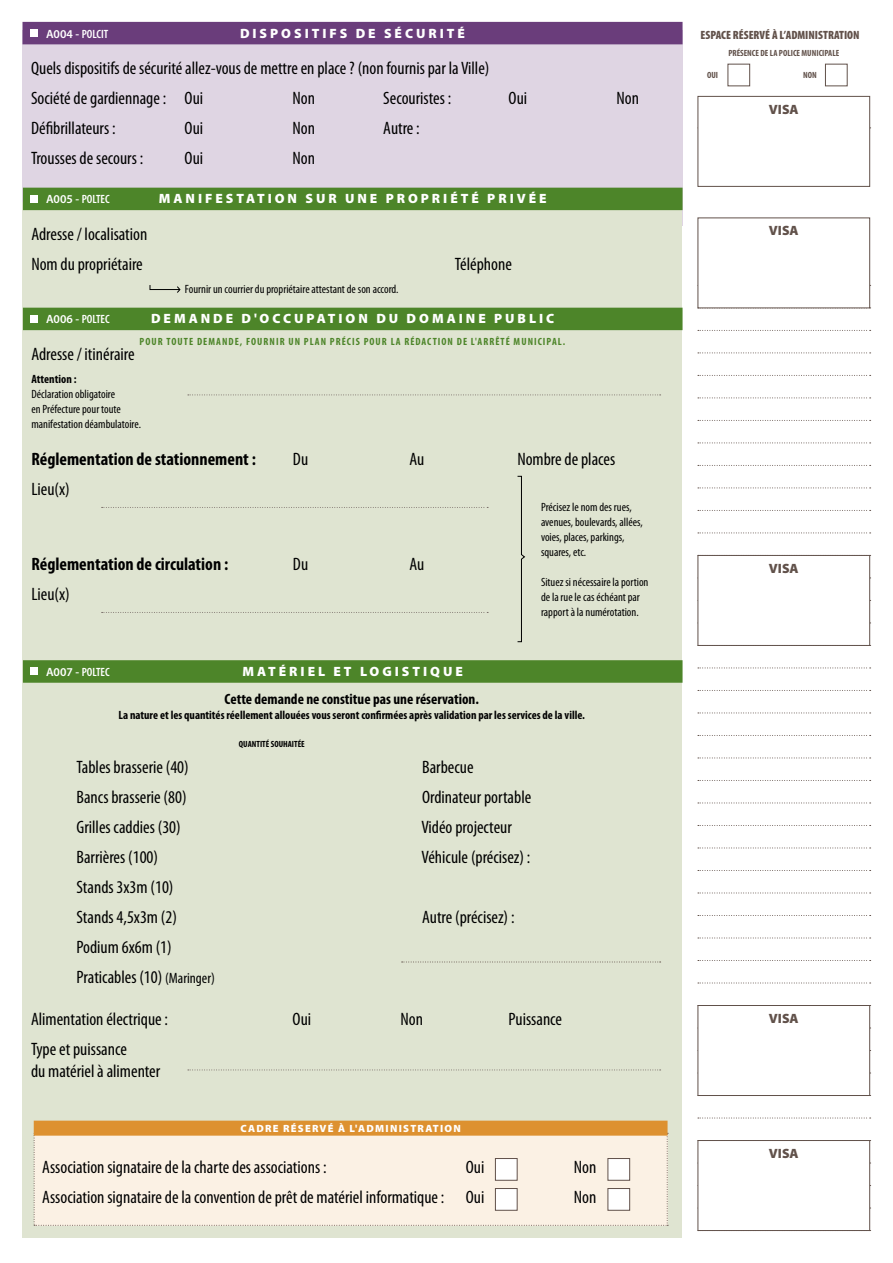
<style>
.page{position:relative;width:893px;height:1263px;background:#fff}
.page>*{position:absolute;margin:0;border:0;box-sizing:border-box;transform-origin:0 0}
.t1{font:condensed 18px/30px "Myriad Pro";color:#000}
.t2{font:700 condensed 18px "Myriad Pro";color:#000}
.t3{font:700 condensed 15px "Myriad Pro";color:#000}
.t4{font:900 13.5px "Myriad Pro";letter-spacing:.22em;color:#fff}
.t5{font:900 13.5px "Myriad Pro";color:#61514a}
.t6{font:condensed 12px/15px "Myriad Pro";color:#000}
.t7{font:700 condensed 12px "Myriad Pro";color:#000}
.t8{font:600 condensed 12px "Myriad Pro";color:#fff}
.t9{font:900 condensed 12px "Myriad Pro";color:#61514a}
.t10{font:700 condensed 10.5px "Myriad Pro";letter-spacing:.1em;color:#4d8529}
.t11{font:900 10.5px "Myriad Pro";letter-spacing:.12em;color:#fff}
.t12{font:700 condensed 9px "Myriad Pro";color:#61514a}
.t13{font:700 condensed 9px "Myriad Pro";color:#000}
.s1{font-stretch:normal}
.s2{font-size:15px}
</style>
<div class="page">
<svg style="left:698px;top:308px;width:173px;height:1px"></svg>
<svg style="left:698px;top:330px;width:173px;height:1px"></svg>
<svg style="left:698px;top:353px;width:173px;height:1px"></svg>
<svg style="left:698px;top:375px;width:173px;height:1px"></svg>
<svg style="left:698px;top:398px;width:173px;height:1px"></svg>
<svg style="left:698px;top:420px;width:173px;height:1px"></svg>
<svg style="left:698px;top:443px;width:173px;height:1px"></svg>
<svg style="left:698px;top:465px;width:173px;height:1px"></svg>
<svg style="left:698px;top:488px;width:173px;height:1px"></svg>
<svg style="left:698px;top:510px;width:173px;height:1px"></svg>
<svg style="left:698px;top:533px;width:173px;height:1px"></svg>
<svg style="left:698px;top:780px;width:173px;height:1px"></svg>
<svg style="left:698px;top:960px;width:173px;height:1px"></svg>
<svg style="left:698px;top:803px;width:173px;height:1px"></svg>
<svg style="left:698px;top:983px;width:173px;height:1px"></svg>
<svg style="left:698px;top:825px;width:173px;height:1px"></svg>
<svg style="left:698px;top:848px;width:173px;height:1px"></svg>
<svg style="left:698px;top:870px;width:173px;height:1px"></svg>
<svg style="left:698px;top:668px;width:173px;height:1px"></svg>
<svg style="left:698px;top:893px;width:173px;height:1px"></svg>
<svg style="left:698px;top:690px;width:173px;height:1px"></svg>
<svg style="left:698px;top:915px;width:173px;height:1px"></svg>
<svg style="left:698px;top:713px;width:173px;height:1px"></svg>
<svg style="left:698px;top:938px;width:173px;height:1px"></svg>
<svg style="left:698px;top:1118px;width:173px;height:1px"></svg>
<svg style="left:698px;top:735px;width:173px;height:1px"></svg>
<svg style="left:698px;top:758px;width:173px;height:1px"></svg>
<div style="left:698px;top:555px;width:172px;height:91px;background:#fff;border:1px solid #61514a"></div>
<div style="left:698px;top:1005px;width:172px;height:91px;background:#fff;border:1px solid #61514a"></div>
<div style="left:698px;top:1140px;width:172px;height:91px;background:#fff;border:1px solid #61514a"></div>
<div style="left:22px;top:30px;width:660px;height:195px;background:#dfd5e3"></div>
<div style="left:22px;top:22px;width:660px;height:22px;background:#6a3d7b"></div>
<div style="left:30px;top:29px;width:8px;height:8px;background:#fff"></div>
<div style="left:22px;top:202px;width:660px;height:1036px;background:#dfe4d1"></div>
<div style="left:23px;top:188px;width:659px;height:22px;background:#4d8529"></div>
<div style="left:23px;top:308px;width:659px;height:22px;background:#4d8529"></div>
<div style="left:23px;top:660px;width:659px;height:23px;background:#4d8529"></div>
<div style="left:30px;top:195px;width:8px;height:7px;background:#fff"></div>
<div style="left:30px;top:315px;width:8px;height:7px;background:#fff"></div>
<div style="left:30px;top:668px;width:8px;height:7px;background:#fff"></div>
<svg style="left:149px;top:285px;width:32px;height:8px"></svg>
<svg style="left:517px;top:476px;width:8px;height:166px"></svg>
<div style="left:698px;top:96px;width:172px;height:91px;background:#fff;border:1px solid #61514a"></div>
<svg style="left:188px;top:1069px;width:473px;height:1px"></svg>
<svg style="left:188px;top:395px;width:473px;height:1px"></svg>
<svg style="left:102px;top:507px;width:386px;height:1px"></svg>
<svg style="left:102px;top:612px;width:386px;height:1px"></svg>
<div style="left:34px;top:1136px;width:634px;height:90px;background:#fbf1e4"></div>
<div style="left:34px;top:1121px;width:634px;height:15px;background:#dd9130"></div>
<div style="left:495px;top:1158px;width:22px;height:22px;background:#fff;border:1px solid #61514a"></div>
<div style="left:495px;top:1188px;width:22px;height:22px;background:#fff;border:1px solid #61514a"></div>
<div style="left:608px;top:1158px;width:22px;height:22px;background:#fff;border:1px solid #61514a"></div>
<div style="left:608px;top:1188px;width:22px;height:22px;background:#fff;border:1px solid #61514a"></div>
<svg style="left:402px;top:962px;width:259px;height:1px"></svg>
<p class="t4" style="left:240px;top:25px;width:227px">DISPOSITIFS DE SÉCURITÉ</p>
<p class="t1" style="left:31px;top:54px;width:460px">Quels dispositifs de sécurité allez-vous de mettre en place ? (non fournis par la Ville)<br>Société de gardiennage : Oui</p>
<p class="t8" style="left:46px;top:27px;width:64px"><span class="s1">A004 -</span> POLCIT</p>
<p class="t1" style="left:293px;top:84px;width:24px">Non</p>
<p class="t1" style="left:383px;top:84px;width:70px">Secouristes :</p>
<p class="t1" style="left:509px;top:84px;width:20px">Oui</p>
<p class="t1" style="left:617px;top:84px;width:24px">Non</p>
<p class="t1" style="left:31px;top:114px;width:86px">Défibrillateurs :</p>
<p class="t1" style="left:185px;top:114px;width:20px">Oui</p>
<p class="t1" style="left:293px;top:114px;width:24px">Non</p>
<p class="t1" style="left:383px;top:114px;width:38px">Autre :</p>
<p class="t1" style="left:31px;top:144px;width:114px">Trousses de secours :</p>
<p class="t1" style="left:185px;top:144px;width:20px">Oui</p>
<p class="t1" style="left:293px;top:144px;width:24px">Non</p>
<p class="t8" style="left:46px;top:193px;width:65px"><span class="s1">A005 -</span> POLTEC</p>
<p class="t1" style="left:31px;top:220px;width:117px">Adresse / localisation<br>Nom du propriétaire</p>
<p class="t4" style="left:159px;top:191px;width:389px">MANIFESTATION SUR UNE PROPRIÉTÉ PRIVÉE</p>
<p class="t1" style="left:455px;top:250px;width:58px">Téléphone</p>
<p class="t8" style="left:46px;top:313px;width:65px"><span class="s1">A006 -</span> POLTEC</p>
<p class="t6" style="left:185px;top:281px;width:215px">Fournir un courrier du propriétaire attestant de son accord.</p>
<p class="t4" style="left:151px;top:311px;width:405px">DEMANDE D'OCCUPATION DU DOMAINE PUBLIC</p>
<p class="t10" style="left:140px;top:336px;width:427px">POUR TOUTE DEMANDE, FOURNIR UN PLAN PRÉCIS POUR LA RÉDACTION DE L'ARRÊTÉ MUNICIPAL.</p>
<p class="t1" style="left:31px;top:340px;width:105px">Adresse / itinéraire</p>
<p class="t7" style="left:31px;top:372px;width:47px">Attention :</p>
<p class="t6" style="left:31px;top:386px;width:111px">Déclaration obligatoire<br>en Préfecture pour toute manifestation déambulatoire.</p>
<p class="t2" style="left:31px;top:449px;width:226px">Réglementation de stationnement :</p>
<p class="t1" style="left:293px;top:445px;width:17px">Du</p>
<p class="t1" style="left:409px;top:445px;width:16px">Au</p>
<p class="t1" style="left:517px;top:445px;width:99px">Nombre de places</p>
<p class="t1" style="left:31px;top:475px;width:40px">Lieu(x)</p>
<p class="t2" style="left:31px;top:554px;width:198px">Réglementation de circulation :</p>
<p class="t1" style="left:293px;top:550px;width:17px">Du</p>
<p class="t1" style="left:409px;top:550px;width:16px">Au</p>
<p class="t1" style="left:31px;top:580px;width:40px">Lieu(x)</p>
<p class="t8" style="left:46px;top:665px;width:65px"><span class="s1">A007 -</span> POLTEC</p>
<p class="t4" style="left:243px;top:664px;width:222px">MATÉRIEL ET LOGISTIQUE</p>
<p class="t6" style="left:541px;top:500px;width:103px">Précisez le nom des rues, avenues, boulevards, allées, voies, places, parkings, squares, etc.</p>
<p class="t6" style="left:541px;top:575px;width:109px">Situez si nécessaire la portion de la rue le cas échéant par rapport à la numérotation.</p>
<p class="t3" style="left:225px;top:691px;width:256px">Cette demande ne constitue pas une réservation.</p>
<p class="t7" style="left:118px;top:709px;width:468px">La nature et les quantités réellement allouées vous seront confirmées après validation par les services de la ville.</p>
<p class="t13" style="left:239px;top:739px;width:67px">QUANTITÉ SOUHAITÉE</p>
<p class="t1" style="left:77px;top:753px;width:140px">Tables brasserie (40)<br>Bancs brasserie (80)<br>Grilles caddies (30)<br>Barrières (100)<br>Stands 3x3m (10)<br>Stands 4,5x3m (2)<br>Podium 6x6m (1)<br>Praticables (10) <span class="s2">(Maringer)</span></p>
<p class="t1" style="left:421px;top:753px;width:111px">Barbecue<br>Ordinateur portable<br>Vidéo projecteur<br>Véhicule (précisez) :</p>
<p class="t1" style="left:422px;top:903px;width:94px">Autre (précisez) :</p>
<p class="t1" style="left:31px;top:1004px;width:139px">Alimentation électrique :</p>
<p class="t1" style="left:292px;top:1004px;width:20px">Oui</p>
<p class="t1" style="left:401px;top:1004px;width:24px">Non</p>
<p class="t1" style="left:509px;top:1004px;width:55px">Puissance</p>
<p class="t1" style="left:31px;top:1038px;width:131px;line-height:22.5px">Type et puissance<br>du matériel à alimenter</p>
<p class="t11" style="left:240px;top:1122px;width:222px">CADRE RÉSERVÉ À L'ADMINISTRATION</p>
<p class="t1" style="left:42px;top:1153px;width:286px">Association signataire de la charte des associations :</p>
<p class="t1" style="left:466px;top:1153px;width:20px">Oui</p>
<p class="t1" style="left:574px;top:1153px;width:24px">Non</p>
<p class="t1" style="left:42px;top:1183px;width:444px">Association signataire de la convention de prêt de matériel informatique : Oui</p>
<p class="t1" style="left:574px;top:1183px;width:24px">Non</p>
<p class="t9" style="left:700px;top:28px;width:161px">ESPACE RÉSERVÉ À L’ADMINISTRATION</p>
<p class="t12" style="left:728px;top:49px;width:112px">PRÉSENCE DE LA POLICE MUNICIPALE</p>
<p class="t12" style="left:707px;top:70px;width:13px">OUI</p>
<p class="t12" style="left:803px;top:70px;width:15px">NON</p>
<p class="t5" style="left:769px;top:101px;width:31px">VISA</p>
<p class="t5" style="left:769px;top:223px;width:31px">VISA</p>
<p class="t5" style="left:769px;top:560px;width:31px">VISA</p>
<p class="t5" style="left:769px;top:1010px;width:31px">VISA</p>
<p class="t5" style="left:769px;top:1145px;width:31px">VISA</p>
</div>
